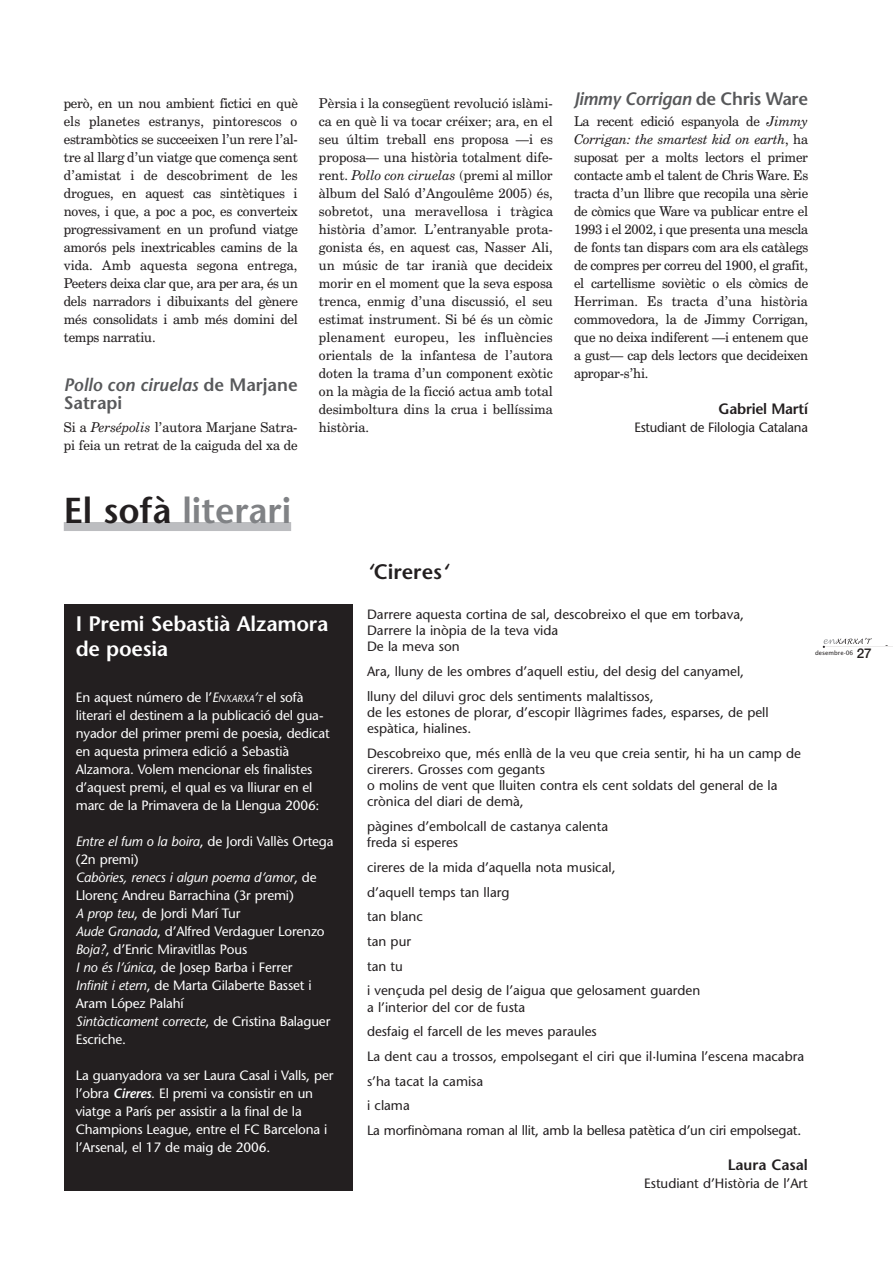
<style>
.page{position:relative;width:893px;height:1263px;background:#fff}
.page>*{position:absolute;margin:0;border:0;box-sizing:border-box;transform-origin:0 0}
.t1{font:600 36px "Stone Sans";color:#808285}
.t2{font:600 21px/25.2px "Stone Sans";letter-spacing:-.01em;color:#fff}
.t3{font:600 21px "Stone Sans";color:#231f20}
.t4{font:italic 600 18px/18px "Stone Sans";color:#57585a}
.t5{font:600 15px "Stone Sans";letter-spacing:-.015em;color:#231f20}
.t6{font:13.5px/18px "Century Schoolbook BT";letter-spacing:-.015em;color:#231f20;text-align:justify}
.t7{font:13.5px/24.8px "Stone Sans";color:#231f20}
.t8{font:13.5px/18px "Stone Sans";letter-spacing:-.01em;color:#fff}
.t9{font:500 13.5px "Helvetica Neue";color:#231f20}
.t10{font:6px "Lucida Sans";color:#231f20}
.s1{font-style:normal}
.s2{font-style:italic}
.s3{color:#231f20}
.s4{font-style:italic;font-size:10.2px}
.s5{font-weight:600;font-style:italic}
.s6{font-weight:700;font-style:italic}
</style>
<div class="page">
<hr style="left:825px;top:646px;width:68px;height:1px;background:#231f20">
<svg style="left:823px;top:638px;width:65px;height:10px"></svg>
<div style="left:64px;top:604px;width:289px;height:587px;background:#231f20"></div>
<div style="left:64px;top:522px;width:227px;height:9px;background:#bcbdc0"></div>
<p class="t6" style="left:64px;top:96px;width:236px">però, en un nou ambient fictici en què els planetes estranys, pintorescos o estrambòtics se succeeixen l’un rere l’al&shy;tre al llarg d’un viatge que comença sent d’amistat i de descobriment de les drogues, en aquest cas sintètiques i noves, i que, a poc a poc, es converteix progressivament en un profund viatge amorós pels inextricables camins de la vida. Amb aquesta segona entrega, Peeters deixa clar que, ara per ara, és un dels narradors i dibuixants del gènere més consolidats i amb més domini del temps narratiu.</p>
<h3 class="t4" style="left:64px;top:377px;width:235px">Pollo con ciruelas <span class="s1">de Marjane<br>Satrapi</span></h3>
<p class="t6" style="left:64px;top:420px;width:235px">Si a <span class="s2">Persépolis</span> l’autora Marjane Satra&shy;pi feia un retrat de la caiguda del xa de</p>
<h1 class="t1" style="left:64px;top:497px;width:229px"><span class="s3">El sofà</span> literari</h1>
<p class="t6" style="left:319px;top:96px;width:236px">Pèrsia i la consegüent revolució islàmi&shy;ca en què li va tocar créixer; ara, en el seu últim treball ens proposa —i es proposa— una història totalment dife&shy;rent. <span class="s2">Pollo con ciruelas</span> (premi al millor àlbum del Saló d’Angoulême 2005) és, sobretot, una meravellosa i tràgica història d’amor. L’entranyable prota&shy;gonista és, en aquest cas, Nasser Ali, un músic de tar iranià que decideix morir en el moment que la seva esposa trenca, enmig d’una discussió, el seu estimat instrument. Si bé és un còmic plenament europeu, les influències orientals de la infantesa de l’autora doten la trama d’un component exòtic on la màgia de la ficció actua amb total desimboltura dins la crua i bellíssima història.</p>
<h3 class="t4" style="left:574px;top:92px;width:235px">Jimmy Corrigan <span class="s1">de Chris Ware</span></h3>
<p class="t6" style="left:574px;top:114px;width:236px">La recent edició espanyola de <span class="s2">Jimmy Corrigan: the smartest kid on earth</span>, ha suposat per a molts lectors el primer contacte amb el talent de Chris Ware. Es tracta d’un llibre que recopila una sèrie de còmics que Ware va publicar entre el 1993 i el 2002, i que presenta una mescla de fonts tan dispars com ara els catàlegs de compres per correu del 1900, el grafit, el cartellisme soviètic o els còmics de Herriman. Es tracta d’una història commovedora, la de Jimmy Corrigan, que no deixa indiferent —i entenem que a gust— cap dels lectors que decideixen apropar-s’hi.</p>
<p class="t5" style="left:719px;top:403px;width:91px">Gabriel Martí</p>
<p class="t7" style="left:634px;top:416px;width:175px">Estudiant de Filologia Catalana</p>
<h2 class="t2" style="left:76px;top:614px;width:254px">I Premi Sebastià Alzamora de poesia</h2>
<p class="t8" style="left:76px;top:690px;width:255px">En aquest número de l’<span class="s2">E</span><span class="s4">NXARXA</span><span class="s2">’</span><span class="s4">T</span> el sofà literari el destinem a la publicació del gua&shy;nyador del primer premi de poesia, dedicat en aquesta primera edició a Sebastià Alzamora. Volem mencionar els finalistes d’aquest premi, el qual es va lliurar en el marc de la Primavera de la Llengua 2006:</p>
<p class="t8" style="left:76px;top:834px;width:259px"><span class="s2">Entre el fum o la boira</span>, de Jordi Vallès Ortega (2n premi)<br><span class="s2">Cabòries, renecs i algun poema d’amor</span>, de<br>Llorenç Andreu Barrachina (3r premi)<br><span class="s2">A prop teu</span>, de Jordi Marí Tur<br><span class="s2">Aude Granada</span>, d’Alfred Verdaguer Lorenzo<br><span class="s2">Boja?</span>, d’Enric Miravitllas Pous<br><span class="s2">I no és l’única</span>, de Josep Barba i Ferrer<br><span class="s2">Infinit i etern</span>, de Marta Gilaberte Basset i<br>Aram López Palahí<br><span class="s2">Sintàcticament correcte</span>, de Cristina Balaguer<br>Escriche.</p>
<p class="t8" style="left:76px;top:1068px;width:259px">La guanyadora va ser Laura Casal i Valls, per l’obra <span class="s5">Cireres</span>. El premi va consistir en un viatge a París per assistir a la final de la Champions League, entre el FC Barcelona i l’Arsenal, el 17 de maig de 2006.</p>
<h2 class="t3" style="left:367px;top:564px;width:83px"><span class="s6">‘</span>Cireres<span class="s6">‘</span></h2>
<p class="t7" style="left:367px;top:607px;width:378px;line-height:16.2px">Darrere aquesta cortina de sal, descobreixo el que em torbava,<br>Darrere la inòpia de la teva vida<br>De la meva son</p>
<p class="t7" style="left:367px;top:660px;width:379px">Ara, lluny de les ombres d’aquell estiu, del desig del canyamel, lluny del diluvi groc dels sentiments malaltissos,</p>
<p class="t7" style="left:367px;top:705px;width:403px;line-height:16.2px">de les estones de plorar, d’escopir llàgrimes fades, esparses, de pell espàtica, hialines.</p>
<p class="t7" style="left:367px;top:746px;width:435px;line-height:16.2px">Descobreixo que, més enllà de la veu que creia sentir, hi ha un camp de cirerers. Grosses com gegants<br>o molins de vent que lluiten contra els cent soldats del general de la crònica del diari de demà,</p>
<p class="t7" style="left:367px;top:820px;width:243px;line-height:16.2px">pàgines d’embolcall de castanya calenta freda si esperes</p>
<p class="t7" style="left:367px;top:856px;width:335px">cireres de la mida d’aquella nota musical,<br>d’aquell temps tan llarg<br>tan blanc<br>tan pur<br>tan tu<br>i vençuda pel desig de l’aigua que gelosament guarden</p>
<p class="t7" style="left:367px;top:996px;width:439px">a l’interior del cor de fusta<br>desfaig el farcell de les meves paraules<br>La dent cau a trossos, empolsegant el ciri que il·lumina l’escena macabra s’ha tacat la camisa<br>i clama<br>La morfinòmana roman al llit, amb la bellesa patètica d’un ciri empolsegat.</p>
<p class="t5" style="left:728px;top:1159px;width:82px">Laura Casal</p>
<p class="t7" style="left:644px;top:1172px;width:165px">Estudiant d’Història de l’Art</p>
<p class="t10" style="left:815px;top:650px;width:40px">desembre-06</p>
<p class="t9" style="left:857px;top:648px;width:17px">27</p>
</div>
